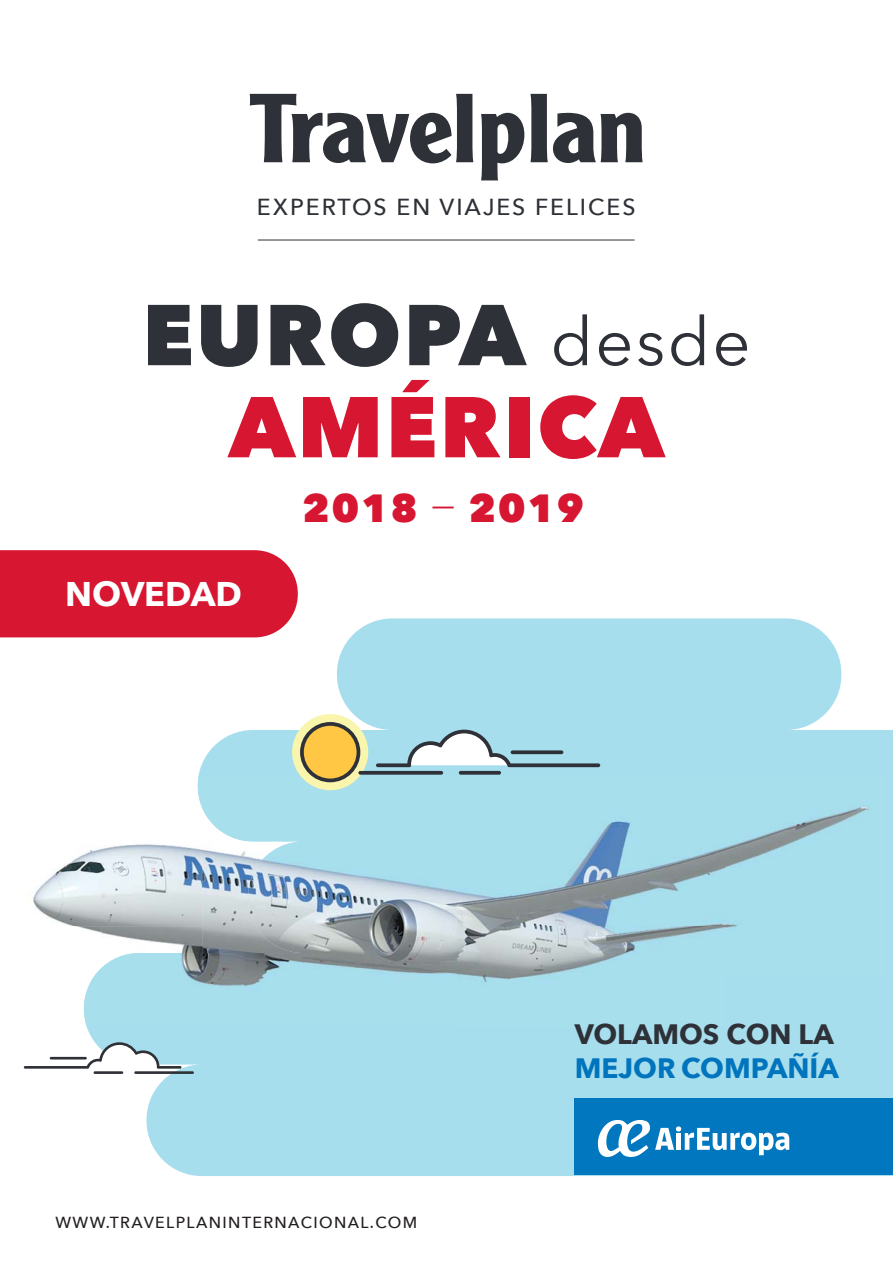
<style>
.page{position:relative;width:893px;height:1264px;background:#fff}
.page>*{position:absolute;margin:0;border:0;box-sizing:border-box;transform-origin:0 0}
.t1{font:800 85.2px/92.1px "Avenir Next";letter-spacing:.03em;color:#d71631;text-align:center}
.t2{font:800 39.15px "Avenir Next";letter-spacing:.05em;color:#d71631}
.t3{font:700 34.2px "Avenir Next";color:#fff}
.t4{font:700 28.05px "Avenir Next";color:#0074bc}
.t5{font:700 28.05px "Avenir Next";color:#2e3137}
.t6{font:500 23.1px "Avenir Next";letter-spacing:.085em;color:#2e3137}
.t7{font:500 16.05px "Avenir Next";letter-spacing:.085em;color:#231f20}
.s1{color:#2e3137}
.s2{font-weight:400;font-size:67.2px;color:#2e3137}
.s3{font-weight:400}
</style>
<div class="page">
<svg style="left:84px;top:618px;width:809px;height:558px;fill:#a7deed"></svg>
<img style="left:33px;top:776px;width:169px;height:150px">
<img style="left:202px;top:877px;width:42px;height:76px">
<img style="left:74px;top:926px;width:27px;height:27px">
<img style="left:101px;top:926px;width:102px;height:27px">
<img style="left:198px;top:776px;width:313px;height:101px">
<img style="left:511px;top:776px;width:375px;height:250px">
<img style="left:244px;top:876px;width:268px;height:150px">
<img style="left:84px;top:953px;width:160px;height:73px">
<div style="left:292px;top:714px;width:76px;height:76px;background:#faf5ad;border-radius:50%"></div>
<svg style="left:300px;top:722px;width:60px;height:60px"></svg>
<svg style="left:376px;top:730px;width:224px;height:37px"></svg>
<svg style="left:511px;top:750px;width:52px;height:4px"></svg>
<svg style="left:358px;top:771px;width:85px;height:4px"></svg>
<svg style="left:459px;top:771px;width:42px;height:4px"></svg>
<svg style="left:24px;top:1042px;width:157px;height:26px"></svg>
<hr style="left:50px;top:1057px;width:37px;height:2px;background:#2e3137">
<hr style="left:134px;top:1071px;width:60px;height:3px;background:#2e3137">
<hr style="left:94px;top:1071px;width:29px;height:3px;background:#2e3137">
<svg style="left:250px;top:94px;width:393px;height:86px"></svg>
<hr style="left:258px;top:240px;width:377px;height:1px;background:#2e3137">
<div style="left:575px;top:1099px;width:318px;height:76px;background:#0077be"></div>
<svg style="left:598px;top:1120px;width:191px;height:37px"></svg>
<div style="left:0;top:550px;width:298px;height:87px;background:#d71631"></div>
<h3 class="t6" style="left:257px;top:191px;width:380px">EXPERTOS EN VIAJES FELICES</h3>
<h1 class="t1" style="left:142px;top:292px;width:610px"><span class="s1">EUROPA</span> <span class="s2">desde<br></span>AMÉRICA</h1>
<h2 class="t2" style="left:302px;top:483px;width:283px">2018 <span class="s3">—</span> 2019</h2>
<h3 class="t3" style="left:65px;top:572px;width:178px">NOVEDAD</h3>
<p class="t7" style="left:55px;top:1212px;width:363px">WWW.TRAVELPLANINTERNACIONAL.COM</p>
<h3 class="t5" style="left:575px;top:1016px;width:261px">VOLAMOS CON LA</h3>
<h3 class="t4" style="left:575px;top:1050px;width:266px">MEJOR COMPAÑÍA</h3>
</div>
